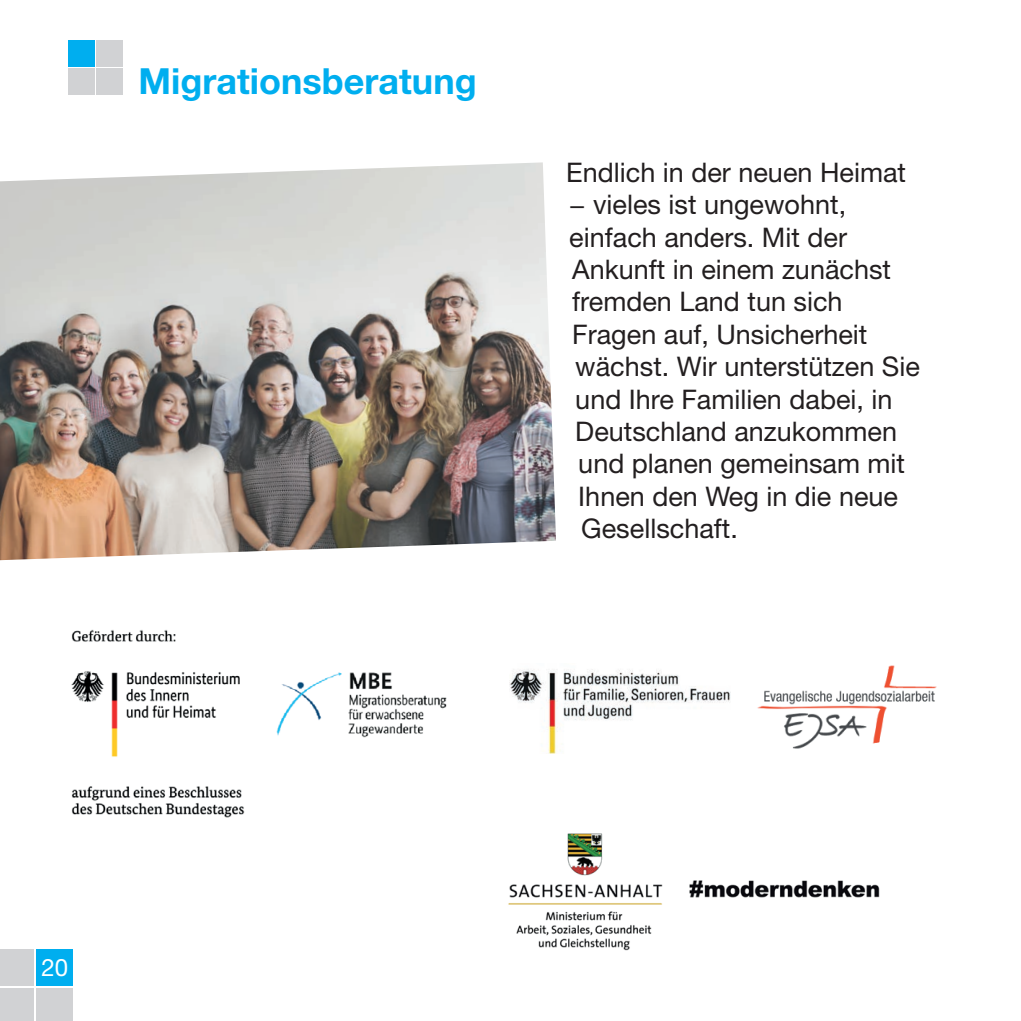
<style>
.page{position:relative;width:1021px;height:1021px;background:#fff}
.page>*{position:absolute;margin:0;border:0;box-sizing:border-box;transform-origin:0 0}
.t1{font:700 36px "Helvetica Neue LT Std";color:#00aeef}
.t2{font:27px "Helvetica Neue LT Std";color:#231f20}
.t3{font:24px "Helvetica Neue LT Std";color:#fff}
</style>
<div class="page">
<div style="left:0;top:948px;width:34px;height:37px;background:#d1d2d4"></div>
<div style="left:0;top:987px;width:34px;height:33px;background:#d1d2d4"></div>
<div style="left:36px;top:948px;width:37px;height:37px;background:#00aeef"></div>
<div style="left:36px;top:987px;width:37px;height:33px;background:#d1d2d4"></div>
<img style="left:0;top:162px;width:556px;height:398px">
<div style="left:68px;top:40px;width:26px;height:26px;background:#00aeef"></div>
<div style="left:68px;top:68px;width:26px;height:26px;background:#d1d2d4"></div>
<div style="left:96px;top:40px;width:27px;height:26px;background:#d1d2d4"></div>
<div style="left:96px;top:68px;width:27px;height:26px;background:#d1d2d4"></div>
<img style="left:71px;top:629px;width:376px;height:189px">
<img style="left:757px;top:665px;width:180px;height:84px">
<img style="left:509px;top:669px;width:221px;height:84px">
<img style="left:508px;top:833px;width:372px;height:118px">
<h1 class="t1" style="left:139px;top:59px;width:339px">Migrationsberatung</h1>
<p class="t2" style="left:566px;top:156px;width:341px">Endlich in der neuen Heimat</p>
<p class="t2" style="left:569px;top:188px;width:278px">− vieles ist ungewohnt,</p>
<p class="t2" style="left:569px;top:221px;width:279px">einfach anders. Mit der</p>
<p class="t2" style="left:572px;top:253px;width:320px">Ankunft in einem zunächst</p>
<p class="t2" style="left:572px;top:285px;width:272px">fremden Land tun sich</p>
<p class="t2" style="left:572px;top:318px;width:297px">Fragen auf, Unsicherheit</p>
<p class="t2" style="left:575px;top:350px;width:346px">wächst. Wir unterstützen Sie</p>
<p class="t2" style="left:575px;top:383px;width:319px">und Ihre Familien dabei, in</p>
<p class="t2" style="left:575px;top:415px;width:323px">Deutschland anzukommen</p>
<p class="t2" style="left:578px;top:447px;width:328px">und planen gemeinsam mit</p>
<p class="t2" style="left:578px;top:480px;width:321px">Ihnen den Weg in die neue</p>
<p class="t2" style="left:581px;top:512px;width:158px">Gesellschaft.</p>
<p class="t3" style="left:41px;top:953px;width:28px">20</p>
</div>
